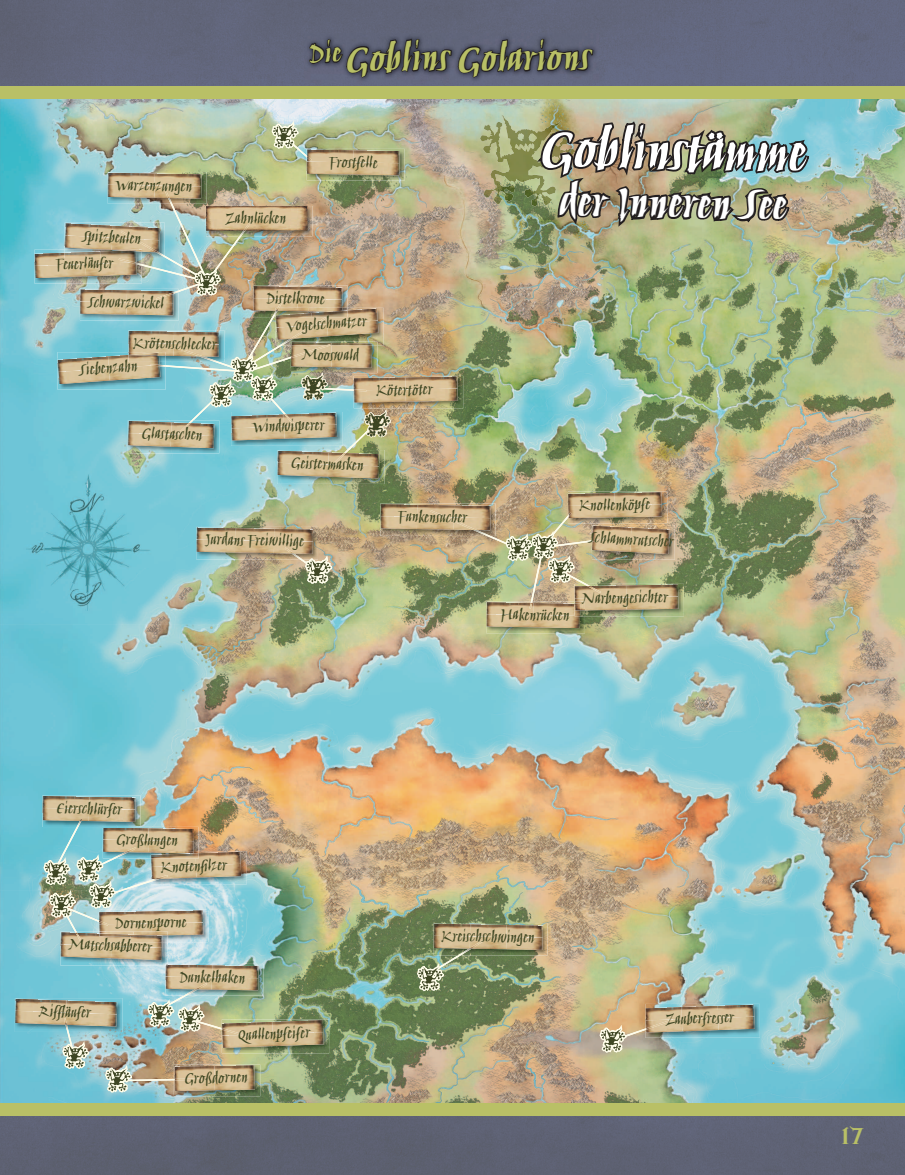
<style>
.page{position:relative;width:905px;height:1175px;background:#fff}
.page>*{position:absolute;margin:0;border:0;box-sizing:border-box;transform-origin:0 0}
.t1{font:700 56.25px "Humana Script ITC";color:#fff}
.t2{font:700 45px "Humana Script ITC";color:#fff}
.t3{font:700 39.15px "Humana Script ITC";color:#b9c066}
.t4{font:39px "Bad Angel Saint";color:#b9c066}
.t5{font:500 16.5px "Humana Script ITC";color:#3e4623}
</style>
<div class="page">
<img style="left:0;top:0;width:904px;height:86px">
<div style="left:0;top:1115px;width:53px;height:59px;background:#5e6274"></div>
<div style="left:53px;top:1115px;width:851px;height:59px;background:#5e6173"></div>
<img style="left:0;top:98px;width:904px;height:1005px">
<img style="left:194px;top:827px;width:5px;height:24px">
<img style="left:168px;top:827px;width:26px;height:24px">
<img style="left:486px;top:626px;width:99px;height:7px">
<img style="left:486px;top:626px;width:47px;height:1px">
<img style="left:533px;top:626px;width:47px;height:2px">
<img style="left:168px;top:851px;width:79px;height:33px">
<img style="left:168px;top:851px;width:28px;height:7px">
<img style="left:168px;top:851px;width:26px;height:2px">
<img style="left:168px;top:867px;width:28px;height:12px">
<img style="left:168px;top:858px;width:28px;height:9px">
<img style="left:196px;top:851px;width:45px;height:26px">
<img style="left:222px;top:1019px;width:107px;height:34px">
<img style="left:222px;top:1021px;width:51px;height:26px">
<img style="left:272px;top:1032px;width:52px;height:14px">
<img style="left:272px;top:1020px;width:51px;height:14px">
<img style="left:43px;top:795px;width:97px;height:16px">
<img style="left:43px;top:796px;width:93px;height:15px">
<img style="left:168px;top:963px;width:95px;height:32px">
<img style="left:165px;top:964px;width:93px;height:26px">
<img style="left:147px;top:979px;width:100px;height:57px">
<img style="left:483px;top:923px;width:64px;height:32px">
<svg style="left:417px;top:938px;width:66px;height:53px;background:#80936d"></svg>
<img style="left:433px;top:923px;width:73px;height:26px">
<img style="left:506px;top:925px;width:37px;height:25px">
<img style="left:469px;top:940px;width:14px;height:8px">
<img style="left:174px;top:1064px;width:86px;height:32px">
<svg style="left:105px;top:1064px;width:97px;height:28px;background:#b0ae9a"></svg>
<img style="left:174px;top:1065px;width:81px;height:25px">
<img style="left:174px;top:1078px;width:28px;height:2px">
<img style="left:645px;top:1003px;width:114px;height:34px">
<svg style="left:599px;top:1020px;width:70px;height:32px;background:#b8ad90"></svg>
<img style="left:645px;top:1007px;width:37px;height:25px">
<img style="left:681px;top:1017px;width:73px;height:14px">
<img style="left:681px;top:1005px;width:37px;height:14px">
<img style="left:717px;top:1004px;width:37px;height:13px">
<img style="left:646px;top:1020px;width:23px;height:9px">
<img style="left:168px;top:909px;width:40px;height:33px">
<img style="left:168px;top:910px;width:35px;height:25px">
<img style="left:60px;top:942px;width:108px;height:23px">
<img style="left:60px;top:944px;width:51px;height:14px">
<img style="left:61px;top:941px;width:50px;height:5px">
<img style="left:111px;top:948px;width:51px;height:12px">
<img style="left:111px;top:942px;width:51px;height:6px">
<img style="left:42px;top:811px;width:126px;height:130px">
<img style="left:99px;top:936px;width:31px;height:6px">
<img style="left:130px;top:935px;width:33px;height:7px">
<img style="left:99px;top:933px;width:57px;height:3px">
<img style="left:15px;top:998px;width:107px;height:34px">
<img style="left:15px;top:1012px;width:51px;height:12px">
<img style="left:15px;top:998px;width:51px;height:14px">
<img style="left:66px;top:1014px;width:51px;height:12px">
<img style="left:66px;top:1000px;width:51px;height:14px">
<svg style="left:62px;top:1018px;width:27px;height:51px"></svg>
<img style="left:80px;top:315px;width:39px;height:5px">
<img style="left:80px;top:289px;width:39px;height:26px">
<img style="left:108px;top:172px;width:11px;height:32px">
<img style="left:108px;top:173px;width:11px;height:26px">
<img style="left:34px;top:250px;width:85px;height:33px">
<img style="left:35px;top:266px;width:51px;height:12px">
<img style="left:34px;top:253px;width:51px;height:13px">
<img style="left:85px;top:264px;width:34px;height:12px">
<img style="left:85px;top:258px;width:34px;height:6px">
<img style="left:57px;top:352px;width:62px;height:37px">
<img style="left:58px;top:372px;width:52px;height:12px">
<img style="left:57px;top:356px;width:52px;height:16px">
<img style="left:109px;top:368px;width:10px;height:12px">
<img style="left:108px;top:355px;width:11px;height:13px">
<img style="left:65px;top:250px;width:40px;height:1px">
<img style="left:65px;top:251px;width:54px;height:7px">
<img style="left:65px;top:238px;width:47px;height:12px">
<img style="left:65px;top:223px;width:48px;height:15px">
<img style="left:112px;top:240px;width:7px;height:12px">
<img style="left:112px;top:226px;width:7px;height:14px">
<img style="left:105px;top:250px;width:14px;height:1px">
<div style="left:0;top:1103px;width:904px;height:12px;background:#b9c066"></div>
<div style="left:0;top:86px;width:904px;height:12px;background:#b9c066"></div>
<img style="left:119px;top:0;width:700px;height:626px">
<img style="left:364px;top:409px;width:27px;height:28px">
<img style="left:301px;top:372px;width:27px;height:28px">
<p class="t5" style="left:115px;top:176px;width:78px;rotate:1deg">Warzenzungen</p>
<p class="t5" style="left:82px;top:227px;width:61px;rotate:3deg">Spitzbeulen</p>
<p class="t5" style="left:56px;top:256px;width:59px;rotate:-2deg">Feuerläufer</p>
<p class="t5" style="left:88px;top:293px;width:78px;rotate:1deg">Schwarzwickel</p>
<p class="t5" style="left:226px;top:209px;width:62px">Zahnlücken</p>
<p class="t3" style="left:309px;top:41px;width:282px;rotate:-1deg"><sup>Die</sup> Goblins Golarions</p>
<p class="t5" style="left:329px;top:153px;width:50px;rotate:1deg">Frostfelle</p>
<p class="t1" style="left:541px;top:118px;width:266px;rotate:1deg">Goblinstämme</p>
<p class="t2" style="left:559px;top:177px;width:229px;rotate:1deg">der Inneren See</p>
<p class="t5" style="left:267px;top:289px;width:60px;rotate:1deg">Distelkrone</p>
<p class="t5" style="left:133px;top:334px;width:85px;rotate:1deg">Krötenschlecker</p>
<p class="t5" style="left:78px;top:361px;width:60px;rotate:-4deg">Siebenzahn</p>
<p class="t5" style="left:285px;top:317px;width:83px;rotate:-4deg">Vogelschmatzer</p>
<p class="t5" style="left:302px;top:345px;width:58px;rotate:1deg">Mooswald</p>
<p class="t5" style="left:376px;top:381px;width:58px;rotate:-1deg">Kötertöter</p>
<p class="t5" style="left:142px;top:424px;width:62px;rotate:2deg">Glastaschen</p>
<p class="t5" style="left:252px;top:418px;width:74px;rotate:-2deg">Windwisperer</p>
<p class="t5" style="left:292px;top:453px;width:74px;rotate:2deg">Geistermasken</p>
<p class="t5" style="left:206px;top:530px;width:99px;rotate:1deg">Jurdans Freiwillige</p>
<p class="t5" style="left:398px;top:507px;width:70px;rotate:1deg">Funkensucher</p>
<p class="t5" style="left:579px;top:496px;width:72px;rotate:-1deg">Knollenköpfe</p>
<p class="t5" style="left:589px;top:528px;width:87px;rotate:3deg">Schlammrutscher</p>
<p class="t5" style="left:500px;top:605px;width:71px;rotate:1deg">Hakenrücken</p>
<p class="t5" style="left:582px;top:589px;width:87px;rotate:-1deg">Narbengesichter</p>
<p class="t5" style="left:57px;top:799px;width:67px;rotate:1deg">Eierschlürfer</p>
<p class="t5" style="left:117px;top:830px;width:63px;rotate:1deg">Großlungen</p>
<p class="t5" style="left:161px;top:858px;width:67px;rotate:-2deg">Knotenfi lzer</p>
<p class="t5" style="left:115px;top:914px;width:73px;rotate:-1deg">Dornensporne</p>
<p class="t5" style="left:70px;top:935px;width:84px;rotate:2deg">Matschsabberer</p>
<p class="t5" style="left:40px;top:1002px;width:53px;rotate:2deg">Riffl äufer</p>
<p class="t5" style="left:180px;top:967px;width:67px;rotate:1deg">Dunkelhaken</p>
<p class="t5" style="left:238px;top:1026px;width:74px;rotate:-2deg">Quallenpfeifer</p>
<p class="t5" style="left:184px;top:1069px;width:65px;rotate:-1deg">Großdornen</p>
<p class="t5" style="left:441px;top:926px;width:95px;rotate:1deg">Kreischschwingen</p>
<p class="t5" style="left:665px;top:1010px;width:69px;rotate:-2deg">Zauberfresser</p>
<p class="t4" style="left:841px;top:1117px;width:24px">17</p>
</div>
